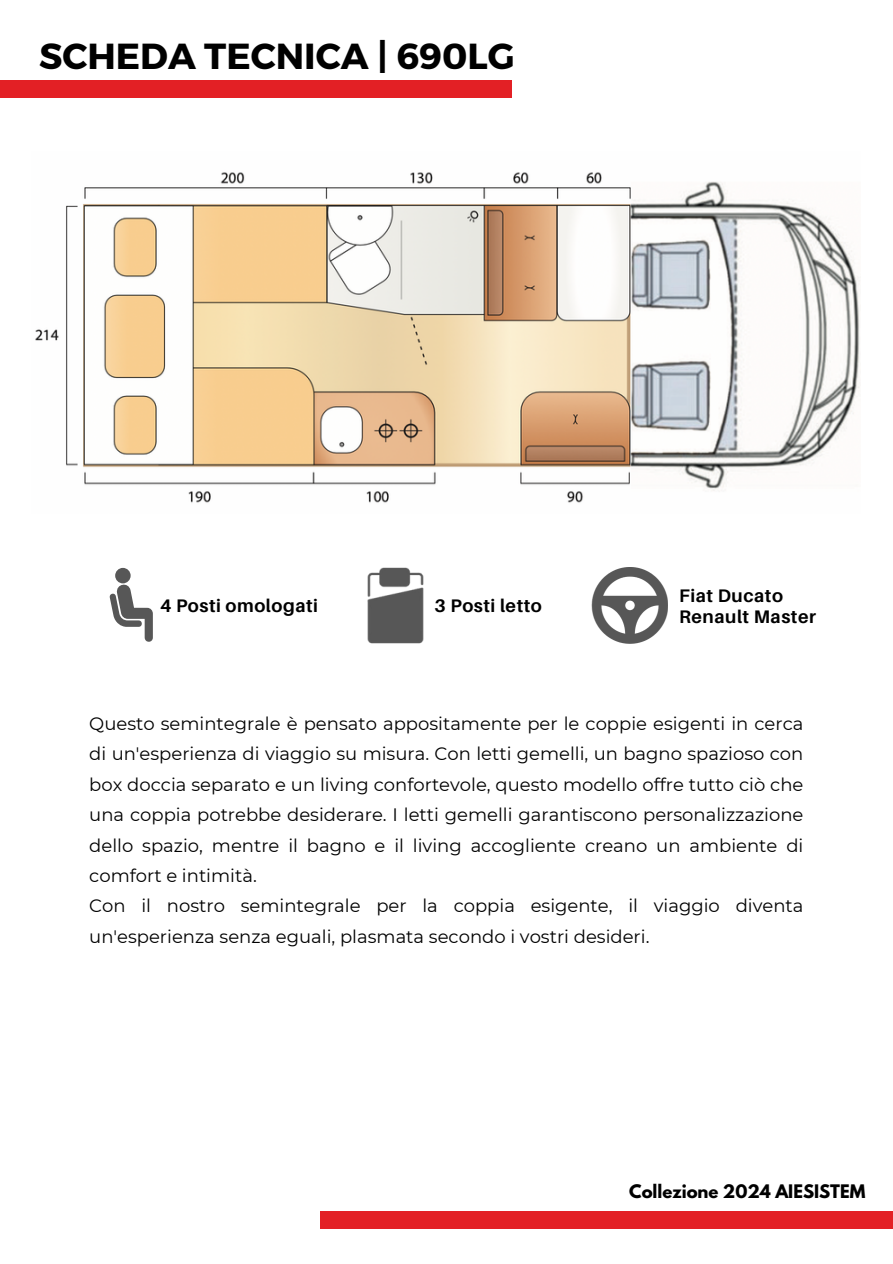
<style>
.page{position:relative;width:893px;height:1264px;background:#fff}
.page>*{position:absolute;margin:0;border:0;box-sizing:border-box;transform-origin:0 0}
.t1{font:700 36.15px "Montserrat";color:#000}
.t2{font:700 18.15px "Aileron";letter-spacing:.03em;color:#000}
.t3{font:18px/30.3px "Montserrat";color:#000;text-align:justify}
.t4{font:700 16.5px "League Spartan";color:#000}
</style>
<div class="page">
<div style="left:320px;top:1210px;width:572px;height:18px;background:#e32025"></div>
<img style="left:591px;top:568px;width:76px;height:75px">
<img style="left:368px;top:568px;width:56px;height:75px">
<div style="left:115px;top:568px;width:16px;height:15px;background:#575757;border-radius:50%"></div>
<svg style="left:109px;top:581px;width:44px;height:61px"></svg>
<img style="left:35px;top:172px;width:825px;height:331px">
<div style="left:0;top:80px;width:512px;height:18px;background:#e32025"></div>
<p class="t1" style="left:39px;top:33px;width:477px">SCHEDA TECNICA | 690LG</p>
<p class="t2" style="left:160px;top:595px;width:159px">4 Posti omologati</p>
<p class="t2" style="left:434px;top:595px;width:109px">3 Posti letto</p>
<p class="t2" style="left:679px;top:584px;width:105px">Fiat Ducato</p>
<p class="t2" style="left:679px;top:605px;width:138px">Renault Master</p>
<p class="t3" style="left:89px;top:708px;width:715px">Questo semintegrale è pensato appositamente per le coppie esigenti in cerca di un'esperienza di viaggio su misura. Con letti gemelli, un bagno spazioso con box doccia separato e un living confortevole, questo modello offre tutto ciò che una coppia potrebbe desiderare. I letti gemelli garantiscono personalizzazione dello spazio, mentre il bagno e il living accogliente creano un ambiente di comfort e intimità.</p>
<p class="t3" style="left:89px;top:890px;width:715px">Con il nostro semintegrale per la coppia esigente, il viaggio diventa un'esperienza senza eguali, plasmata secondo i vostri desideri.</p>
<p class="t4" style="left:629px;top:1183px;width:237px">Collezione 2024 AIESISTEM</p>
</div>
